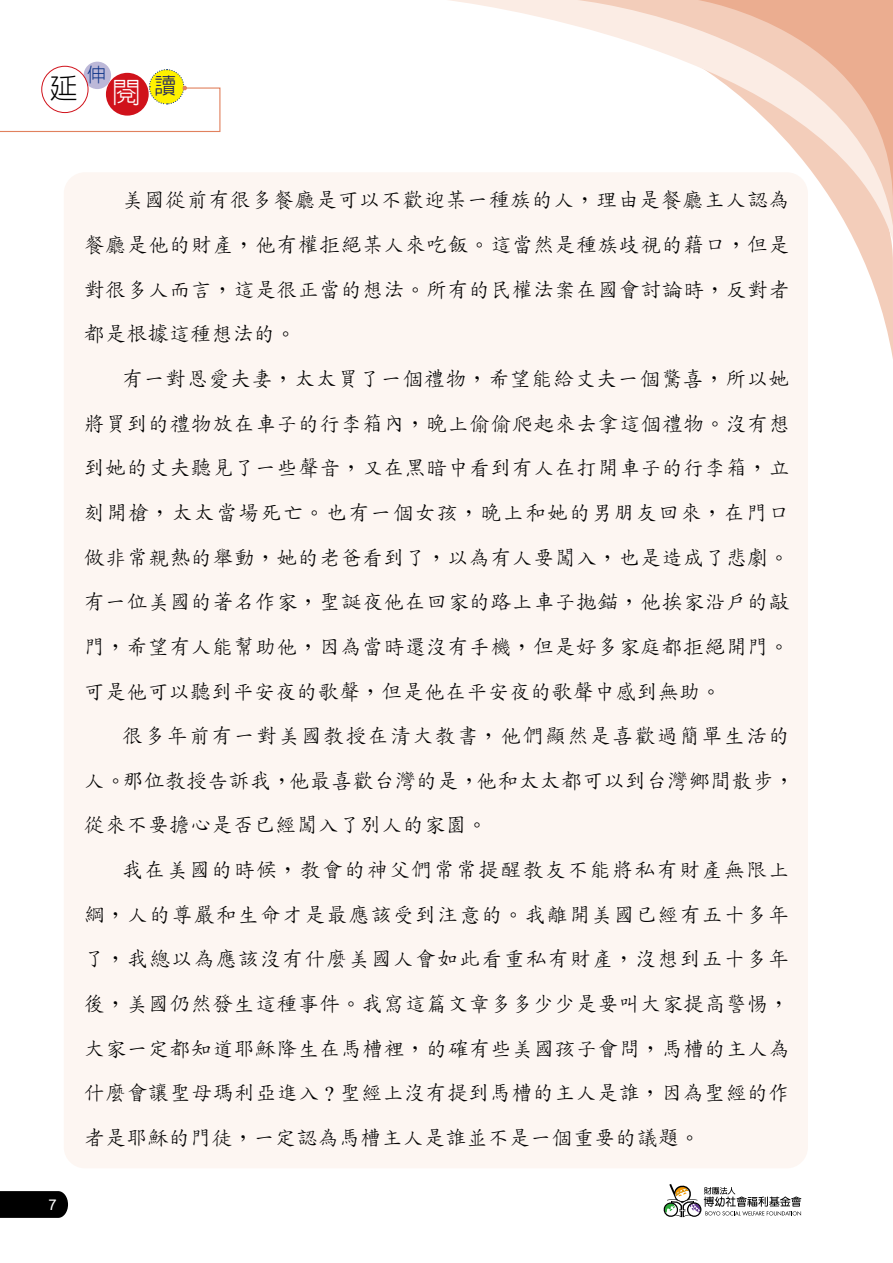
<style>
.page{position:relative;width:893px;height:1263px;background:#fff}
.page>*{position:absolute;margin:0;border:0;box-sizing:border-box;transform-origin:0 0}
.t1{font:300 28.5px "AR Hei B5";color:#000}
.t2{font:300 21.3px/44.7px "AR Std Kai B5";color:#000;text-align:justify}
.t3{font:300 19.65px "AR Hei B5";color:#0c3388}
.t4{font:14.85px "Arial";color:#fff}
.s1{color:#fff}
.s2{font-family:"Times New Roman";font-weight:400}
</style>
<div class="page">
<svg style="left:854px;top:241px;width:39px;height:118px"></svg>
<svg style="left:449px;top:0;width:444px;height:241px"></svg>
<svg style="left:577px;top:0;width:316px;height:226px"></svg>
<svg style="left:698px;top:0;width:195px;height:205px"></svg>
<svg style="left:0;top:1191px;width:68px;height:27px;background:#090909"></svg>
<svg style="left:663px;top:1184px;width:138px;height:34px"></svg>
<div style="left:84px;top:62px;width:27px;height:27px;background:#bcb8d8;border-radius:50%"></div>
<svg style="left:0;top:68px;width:221px;height:64px"></svg>
<div style="left:64px;top:172px;width:744px;height:996px;background:#fdf6f2;border-radius:21px"></div>
<p class="t3" style="left:87px;top:65px;width:21px">伸</p>
<h1 class="t1" style="left:50px;top:74px;width:129px">延 <span class="s1">閱</span><sup>讀</sup></h1>
<p class="t4" style="left:49px;top:1194px;width:10px">7</p>
<p class="t2" style="left:84px;top:178px;width:707px;text-indent:38px">美國從前有很多餐廳是可以不歡迎某一種族的人，理由是餐廳主人認為餐廳是他的財產，他有權拒絕某人來吃飯。這當然是種族歧視的藉口，但是對很多人而言，這是很正當的想法。所有的民權法案在國會討論時，反對者都是根據這種想法的。</p>
<p class="t2" style="left:84px;top:356px;width:708px;text-indent:38px">有一對恩愛夫妻，太太買了一個禮物，希望能給丈夫一個驚喜，所以她將買到的禮物放在車子的行李箱內，晚上偷偷爬起來去拿這個禮物。沒有想到她的丈夫聽見了一些聲音，又在黑暗中看到有人在打開車子的行李箱，立刻開槍，太太當場死亡。也有一個女孩，晚上和她的男朋友回來，在門口做非常親熱的舉動，她的老爸看到了，以為有人要闖入，也是造成了悲劇。有一位美國的著名作家，聖誕夜他在回家的路上車子拋錨，他挨家沿戶的敲門，希望有人能幫助他，因為當時還沒有手機，但是好多家庭都拒絕開門。可是他可以聽到平安夜的歌聲，但是他在平安夜的歌聲中感到無助。</p>
<p class="t2" style="left:84px;top:714px;width:713px;text-align:left;text-indent:38px">很多年前有一對美國教授在清大教書，他們顯然是喜歡過簡單生活的人。那位教授告訴我，他最喜歡台灣的是，他和太太都可以到台灣鄉間散步，從來不要擔心是否已經闖入了別人的家園。</p>
<p class="t2" style="left:84px;top:848px;width:708px;text-indent:38px">我在美國的時候，教會的神父們常常提醒教友不能將私有財產無限上綱，人的尊嚴和生命才是最應該受到注意的。我離開美國已經有五十多年了，我總以為應該沒有什麼美國人會如此看重私有財產，沒想到五十多年後，美國仍然發生這種事件。我寫這篇文章多多少少是要叫大家提高警惕，大家一定都知道耶穌降生在馬槽裡，的確有些美國孩子會問，馬槽的主人為什麼會讓聖母瑪利亞進入 <span class="s2">?</span> 聖經上沒有提到馬槽的主人是誰，因為聖經的作者是耶穌的門徒，一定認為馬槽主人是誰並不是一個重要的議題。</p>
</div>
